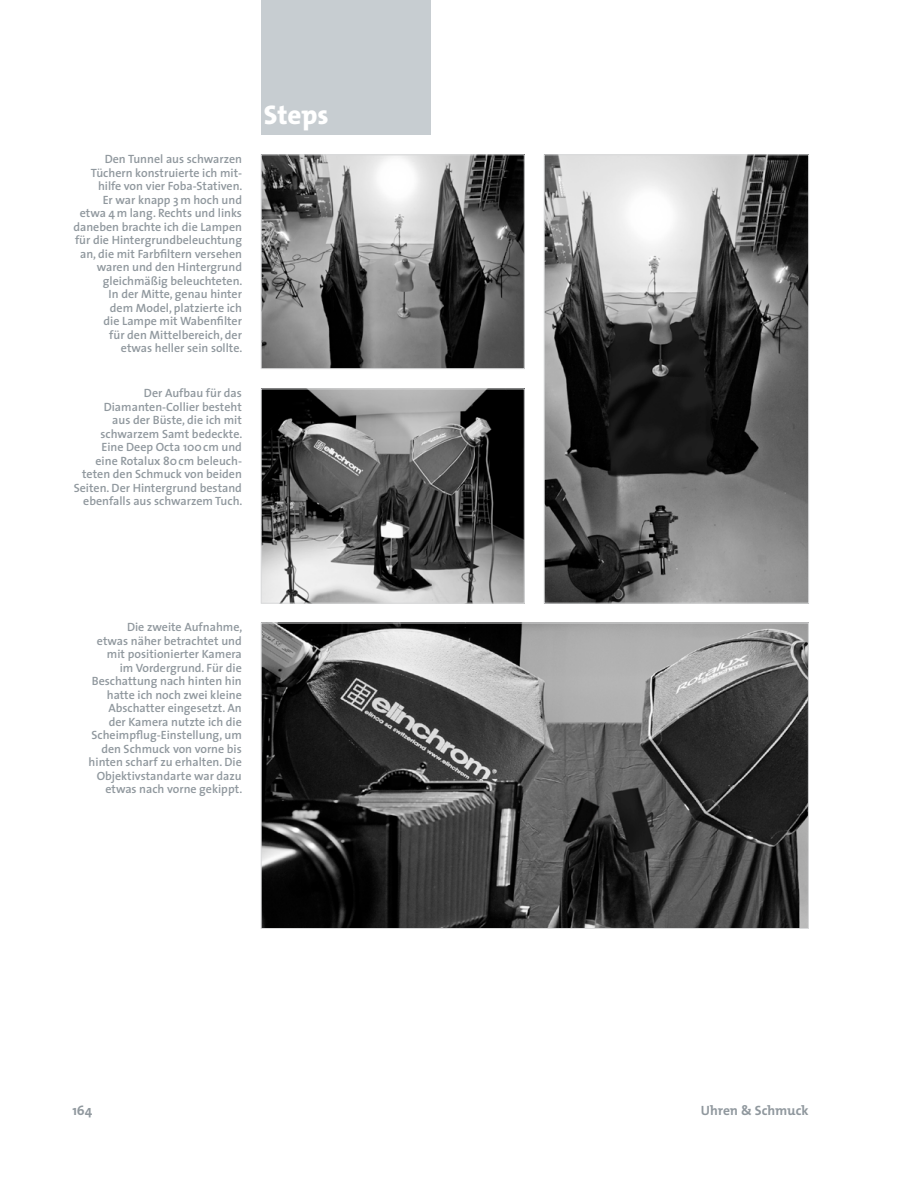
<style>
.page{position:relative;width:915px;height:1191px;background:#fff}
.page>*{position:absolute;margin:0;border:0;box-sizing:border-box;transform-origin:0 0}
.Titel_Steps{font:800 27px "The Mix Os F";color:#fff}
.t1{font:700 13.5px "The Mix Os F";color:#90989e}
.Props_Bildlegenden_r{font:600 12px/13.5px "The Sans";color:#90989e;text-align:right}
</style>
<div class="page">
<img style="left:263px;top:156px;width:259px;height:211px">
<div style="left:261px;top:154px;width:263px;height:215px;border:1px solid #d9dadb"></div>
<img style="left:263px;top:390px;width:259px;height:211px">
<div style="left:261px;top:388px;width:263px;height:215px;border:1px solid #d9dadb"></div>
<img style="left:545px;top:156px;width:261px;height:445px">
<div style="left:543px;top:154px;width:265px;height:449px;border:1px solid #d9dadb"></div>
<img style="left:263px;top:624px;width:543px;height:303px">
<div style="left:261px;top:622px;width:547px;height:307px;border:1px solid #d9dadb"></div>
<div style="left:261px;top:0;width:170px;height:133px;background:#c7cdd1"></div>
<p class="Props_Bildlegenden_r" style="left:73px;top:152px;width:170px">Den Tunnel aus schwarzen<br>Tüchern konstruierte ich mit&shy;hilfe von vier Foba-Stativen.<br>Er war knapp 3m hoch und<br>etwa 4m lang. Rechts und links daneben brachte ich die Lampen für die Hintergrundbeleuchtung an, die mit Farbfiltern versehen waren und den Hintergrund gleichmäßig beleuchteten.<br>In der Mitte, genau hinter<br>dem Model, platzierte ich<br>die Lampe mit Wabenfilter<br>für den Mittelbereich, der<br>etwas heller sein sollte.</p>
<p class="Props_Bildlegenden_r" style="left:74px;top:386px;width:170px">Der Aufbau für das<br>Diamanten-Collier besteht<br>aus der Büste, die ich mit schwarzem Samt bedeckte.<br>Eine Deep Octa 100cm und<br>eine Rotalux 80cm beleuch&shy;teten den Schmuck von beiden<br>Seiten. Der Hintergrund bestand ebenfalls aus schwarzem Tuch.</p>
<p class="Titel_Steps" style="left:264px;top:97px;width:66px">Steps</p>
<h1 class="Titel_Steps" style="left:269px;top:98px;width:66px">Steps</h1>
<p class="Props_Bildlegenden_r" style="left:89px;top:620px;width:155px">Die zweite Aufnahme,<br>etwas näher betrachtet und mit positionierter Kamera<br>im Vordergrund. Für die<br>Beschattung nach hinten hin hatte ich noch zwei kleine<br>Abschatter eingesetzt. An<br>der Kamera nutzte ich die<br>Scheimpflug-Einstellung, um den Schmuck von vorne bis hinten scharf zu erhalten. Die<br>Objektivstandarte war dazu etwas nach vorne gekippt.</p>
<p class="t1" style="left:72px;top:1101px;width:21px">164</p>
<p class="t1" style="left:700px;top:1101px;width:109px">Uhren &amp; Schmuck</p>
</div>
